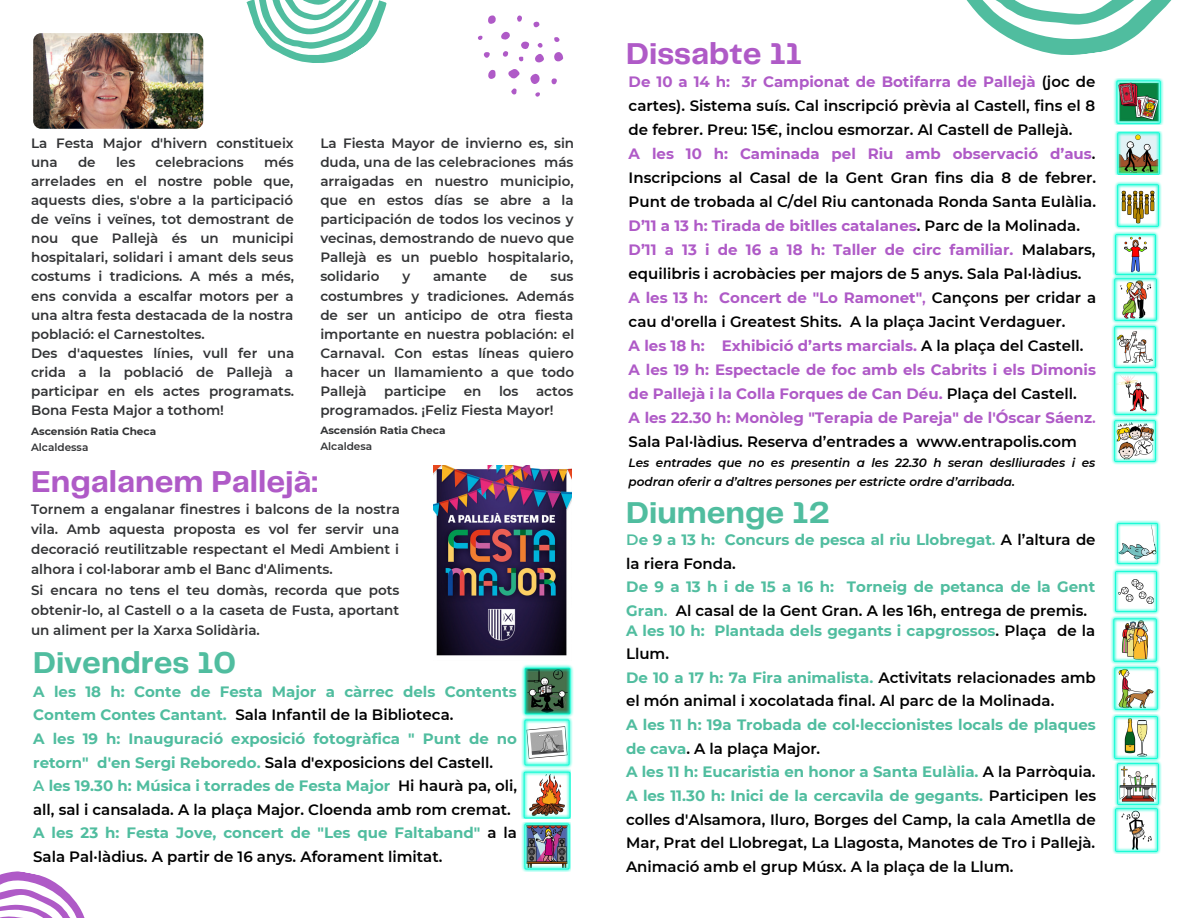
<style>
.page{position:relative;width:1188px;height:918px;background:#fff}
.page>*{position:absolute;margin:0;border:0;box-sizing:border-box;transform-origin:0 0}
.t1{font:700 31.35px "Telegraf";color:#af5ac7}
.t2{font:700 31.35px "Telegraf";color:#50bd9f}
.t3{font:600 15px/24px "Montserrat";color:#000}
.t4{font:700 15px/23.7px "Montserrat";color:#50bd9f}
.t5{font:600 13.5px/19.2px "Montserrat";color:#323335}
.t6{font:italic 600 12px/19px "Montserrat";color:#000}
.t7{font:700 10.5px "Montserrat";color:#323335}
.t8{font:600 10.5px "Montserrat";color:#323335}
.s1{font-weight:600;color:#000}
.s2{font-weight:600}
.s3{font-weight:600;color:#fff}
.s4{font-weight:700;color:#af5ac7}
.s5{color:#af5ac7}
.s6{font-weight:700;color:#50bd9f}
</style>
<div class="page">
<svg style="left:966px;top:0;width:206px;height:55px"></svg>
<img style="left:433px;top:466px;width:139px;height:190px">
<img style="left:33px;top:33px;width:170px;height:96px;border-radius:8px">
<svg style="left:246px;top:0;width:141px;height:63px"></svg>
<svg style="left:508px;top:69px;width:12px;height:10px"></svg>
<svg style="left:530px;top:73px;width:10px;height:11px"></svg>
<svg style="left:554px;top:52px;width:9px;height:9px"></svg>
<svg style="left:488px;top:70px;width:8px;height:9px"></svg>
<svg style="left:501px;top:31px;width:9px;height:9px"></svg>
<svg style="left:488px;top:15px;width:8px;height:9px"></svg>
<svg style="left:484px;top:52px;width:6px;height:6px"></svg>
<svg style="left:533px;top:21px;width:6px;height:6px"></svg>
<svg style="left:551px;top:78px;width:6px;height:7px"></svg>
<svg style="left:511px;top:88px;width:6px;height:7px"></svg>
<svg style="left:517px;top:15px;width:5px;height:7px"></svg>
<svg style="left:503px;top:51px;width:5px;height:6px"></svg>
<svg style="left:554px;top:37px;width:6px;height:5px"></svg>
<svg style="left:519px;top:41px;width:25px;height:22px"></svg>
<svg style="left:478px;top:35px;width:5px;height:5px"></svg>
<svg style="left:535px;top:92px;width:5px;height:5px"></svg>
<img style="left:522px;top:768px;width:48px;height:51px">
<img style="left:521px;top:664px;width:53px;height:104px">
<img style="left:522px;top:822px;width:48px;height:50px">
<img style="left:1114px;top:182px;width:48px;height:47px">
<img style="left:1111px;top:371px;width:49px;height:94px">
<img style="left:1111px;top:277px;width:49px;height:94px">
<img style="left:1112px;top:231px;width:46px;height:46px">
<img style="left:1114px;top:132px;width:49px;height:43px">
<img style="left:1114px;top:79px;width:49px;height:46px">
<img style="left:1114px;top:521px;width:47px;height:46px">
<img style="left:1113px;top:569px;width:46px;height:46px">
<img style="left:1111px;top:616px;width:49px;height:97px">
<img style="left:1112px;top:715px;width:48px;height:46px">
<img style="left:1113px;top:761px;width:49px;height:92px">
<svg style="left:0;top:871px;width:85px;height:47px"></svg>
<p class="t5" style="left:31px;top:133px;width:264px">La Festa Major d'hivern constitueix una</p>
<p class="t5" style="left:78px;top:152px;width:19px">de</p>
<p class="t5" style="left:116px;top:152px;width:21px">les</p>
<p class="t5" style="left:156px;top:152px;width:90px">celebracions</p>
<p class="t5" style="left:31px;top:152px;width:265px;text-indent:233px">més arrelades en el nostre poble que, aquests dies, s'obre a la participació de veïns i veïnes, tot demostrant de nou que Pallejà és un municipi hospitalari, solidari i amant dels seus costums i tradicions. A més a més, ens convida a escalfar motors per a una altra festa destacada de la nostra població: el Carnestoltes.<br>Des d'aquestes línies, vull fer una crida a la població de Pallejà a participar en els actes programats.<br>Bona Festa Major a tothom!</p>
<p class="t7" style="left:31px;top:425px;width:127px">Ascensión Ratia Checa</p>
<p class="t8" style="left:31px;top:441px;width:59px">Alcaldessa</p>
<p class="t5" style="left:320px;top:133px;width:255px;text-align:justify">La Fiesta Mayor de invierno es, sin duda, una de las celebraciones más arraigadas en nuestro municipio, que en estos días se abre a la participación de todos los vecinos y vecinas, demostrando de nuevo que Pallejà es un pueblo hospitalario, solidario</p>
<p class="t5" style="left:402px;top:267px;width:9px">y</p>
<p class="t5" style="left:433px;top:267px;width:55px">amante</p>
<p class="t5" style="left:510px;top:267px;width:19px">de</p>
<p class="t5" style="left:320px;top:267px;width:256px;text-align:justify;text-indent:230px">sus costumbres y tradiciones. Además de ser un anticipo de otra fiesta importante en nuestra población: el Carnaval. Con estas líneas quiero hacer un llamamiento a que todo Pallejà</p>
<p class="t5" style="left:384px;top:382px;width:64px">participe</p>
<p class="t5" style="left:464px;top:382px;width:19px">en</p>
<p class="t5" style="left:499px;top:382px;width:21px">los</p>
<p class="t5" style="left:320px;top:382px;width:255px;text-indent:216px">actos programados. ¡Feliz Fiesta Mayor!</p>
<p class="t7" style="left:320px;top:424px;width:127px">Ascensión Ratia Checa</p>
<p class="t8" style="left:320px;top:440px;width:53px">Alcaldesa</p>
<h1 class="t1" style="left:31px;top:468px;width:288px">Engalanem Pallejà:</h1>
<p class="t5" style="left:31px;top:499px;width:370px;line-height:20.2px">Tornem a engalanar finestres i balcons de la nostra vila. Amb aquesta proposta es vol fer servir una decoració reutilitzable respectant el Medi Ambient i alhora i col·laborar amb el Banc d'Aliments.<br>Si encara no tens el teu domàs, recorda que pots obtenir-lo, al Castell o a la caseta de Fusta, aportant un aliment per la Xarxa Solidària.</p>
<h1 class="t2" style="left:33px;top:649px;width:204px">Divendres 10</h1>
<p class="t4" style="left:33px;top:679px;width:485px">A les 18 h: Conte de Festa Major a càrrec dels Contents Contem Contes Cantant. <span class="s1">Sala Infantil de la Biblioteca.<br></span>A les 19 h: Inauguració exposició fotogràfica " Punt de no retorn" d'en Sergi Reboredo. <span class="s1">Sala d'exposicions del Castell.<br></span><span class="s2">A</span> les 19.30 h: Música i torrades de Festa Major<span class="s3">.</span> <span class="s1">Hi haurà pa, oli, all, sal i cansalada. A la plaça Major. Cloenda amb rom cremat.<br></span>A les 23 h: Festa Jove, concert de "Les que Faltaband" <span class="s1">a la Sala Pal·làdius. A partir de 16 anys. Aforament limitat.</span></p>
<h1 class="t1" style="left:626px;top:40px;width:177px">Dissabte 11</h1>
<p class="t3" style="left:629px;top:70px;width:469px"><span class="s4">De 10 a 14 h: 3r Campionat de Botifarra de Pallejà</span> (joc de cartes). Sistema suís. Cal inscripció prèvia al Castell, fins el 8 de febrer. Preu: 15€, inclou esmorzar. Al Castell de Pallejà.<br><span class="s4">A les 10 h: Caminada pel Riu amb observació d’aus</span>.<br>Inscripcions al Casal de la Gent Gran fins dia 8 de febrer.<br>Punt de trobada al C/del Riu cantonada Ronda Santa Eulàlia.<br><span class="s4">D’11 a 13 h: Tirada de bitlles catalanes</span>. Parc de la Molinada.<br><span class="s4">D’11 a 13 i de 16 a 18 h: Taller de circ familiar.</span> Malabars, equilibris i acrobàcies per majors de 5 anys. Sala Pal·làdius.<br><span class="s4">A les 13 h: Concert de "Lo Ramonet"</span><span class="s5">,</span> Cançons per cridar a cau d'orella i Greatest Shits. A la plaça Jacint Verdaguer.<br><span class="s4">A les 18 h: Exhibició d’arts marcials.</span> A la plaça del Castell.<br><span class="s4">A les 19 h: Espectacle de foc amb els Cabrits i els Dimonis de Pallejà i la Colla Forques de Can Déu.</span> Plaça del Castell.<br><span class="s4">A les 22.30 h: Monòleg "Terapia de Pareja" de l'Óscar Sáenz</span><span class="s5">.<br></span>Sala Pal·làdius. Reserva d’entrades a www.entrapolis.com</p>
<p class="t6" style="left:629px;top:454px;width:468px">Les entrades que no es presentin a les 22.30 h seran deslliurades i es podran oferir a d’altres persones per estricte ordre d’arribada.</p>
<h1 class="t2" style="left:626px;top:499px;width:205px">Diumenge 12</h1>
<p class="t4" style="left:626px;top:528px;width:471px"><span class="s2">D</span>e 9 a 13 h: Concurs de pesca al riu Llobregat<span class="s2">.</span> <span class="s1">A l’altura de la riera Fonda.</span></p>
<p class="t4" style="left:626px;top:575px;width:470px">De 9 a 13 h i de 15 a 16 h: Torneig de petanca de la Gent<br>Gran<span class="s2">.</span> <span class="s1">Al casal de la Gent Gran. A les 16h, entrega de premis.</span></p>
<p class="t3" style="left:626px;top:618px;width:471px"><span class="s6">A les 10 h: Plantada dels gegants i capgrossos</span>. Plaça de la Llum.<br><span class="s6">De 10 a 17 h: 7a Fira animalista.</span> Activitats relacionades amb el món animal i xocolatada final. Al parc de la Molinada.</p>
<p class="t3" style="left:626px;top:713px;width:472px"><span class="s6">A les 11 h: 19a Trobada de col·leccionistes locals de plaques de cava</span>. A la plaça Major.<br><span class="s6">A les 11 h: Eucaristia en honor a Santa Eulàlia.</span> A la Parròquia.<br><span class="s6">A les 11.30 h: Inici de la cercavila de gegants.</span> Participen les colles d'Alsamora, Iluro, Borges del Camp, la cala Ametlla de Mar, Prat del Llobregat, La Llagosta, Manotes de Tro i Pallejà.<br>Animació amb el grup Músx. A la plaça de la Llum.</p>
</div>
